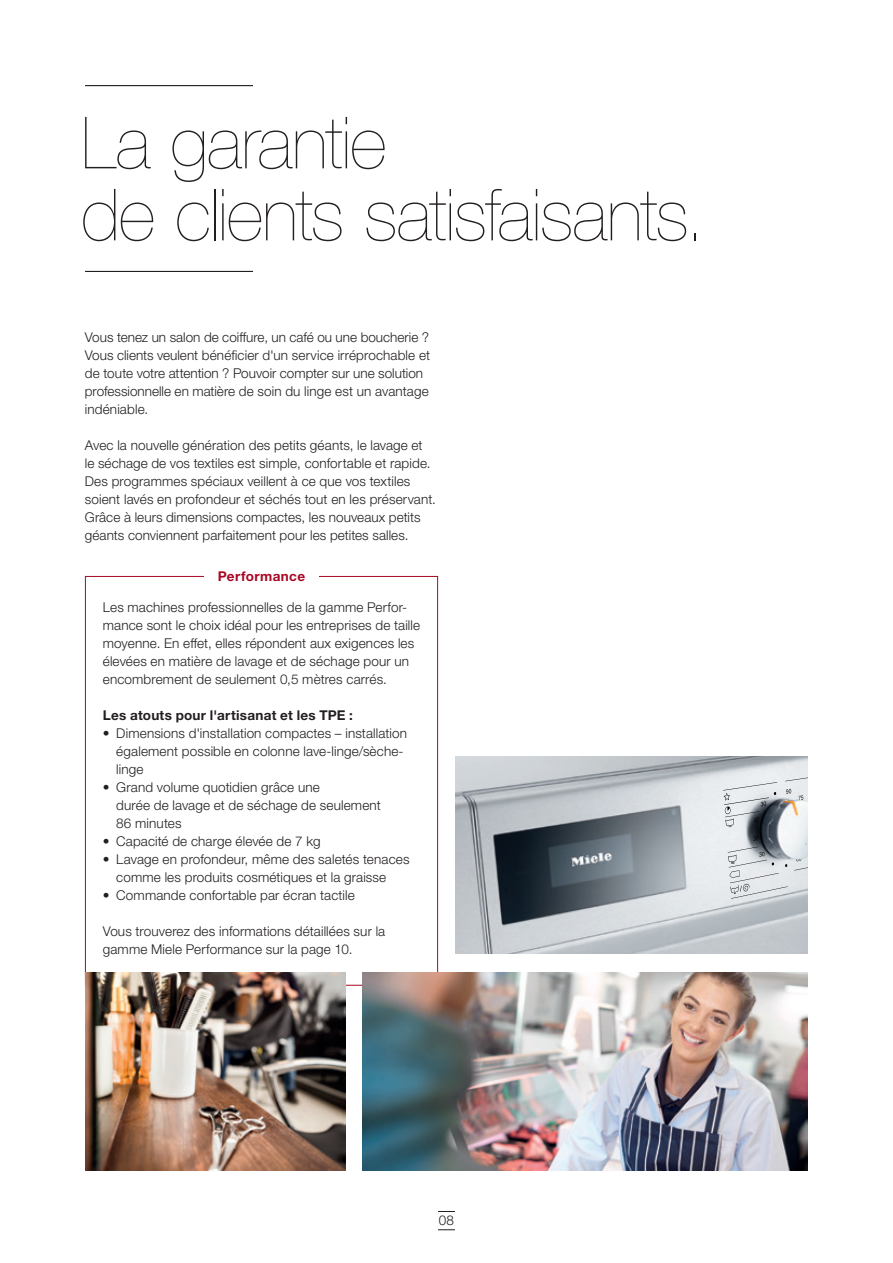
<style>
.page{position:relative;width:893px;height:1263px;background:#fff}
.page>*{position:absolute;margin:0;border:0;box-sizing:border-box;transform-origin:0 0}
.t1{font:200 72px/72px "Helvetica Neue LTW1 G";letter-spacing:-.015em;color:#231f20}
.t2{font:300 13.5px/18px "Helvetica Neue LTW1 G";letter-spacing:.01em;color:#231f20}
.t3{font:700 13.5px "Helvetica Neue LTW1 G";letter-spacing:.02em;color:#231f20}
.t4{font:700 13.5px "Helvetica Neue LTW1 G";letter-spacing:.03em;color:#a70824}
</style>
<div class="page">
<img style="left:455px;top:756px;width:353px;height:198px">
<img style="left:723px;top:777px;width:85px;height:29px">
<img style="left:85px;top:972px;width:260px;height:198px">
<img style="left:362px;top:972px;width:446px;height:198px">
<hr style="left:85px;top:85px;width:168px;height:1px;background:#231f20">
<hr style="left:85px;top:271px;width:168px;height:1px;background:#231f20">
<svg style="left:438px;top:1211px;width:17px;height:1px"></svg>
<svg style="left:438px;top:1229px;width:17px;height:1px"></svg>
<h1 class="t1" style="left:81px;top:107px;width:626px">La garantie<br>de clients satisfaisants.</h1>
<p class="t2" style="left:85px;top:328px;width:347px">Vous tenez un salon de coiffure, un café ou une boucherie ?<br>Vous clients veulent bénéficier d'un service irréprochable et de toute votre attention ? Pouvoir compter sur une solution professionnelle en matière de soin du linge est un avantage indéniable.</p>
<p class="t2" style="left:85px;top:436px;width:353px">Avec la nouvelle génération des petits géants, le lavage et<br>le séchage de vos textiles est simple, confortable et rapide.<br>Des programmes spéciaux veillent à ce que vos textiles soient lavés en profondeur et séchés tout en les préservant.<br>Grâce à leurs dimensions compactes, les nouveaux petits géants conviennent parfaitement pour les petites salles.</p>
<p class="t4" style="left:218px;top:568px;width:89px">Performance</p>
<p class="t2" style="left:103px;top:598px;width:319px">Les machines professionnelles de la gamme Perfor&shy;mance sont le choix idéal pour les entreprises de taille moyenne. En effet, elles répondent aux exigences les élevées en matière de lavage et de séchage pour un encombrement de seulement 0,5 mètres carrés.</p>
<p class="t3" style="left:103px;top:707px;width:252px">Les atouts pour l'artisanat et les TPE :</p>
<p class="t2" style="left:116px;top:724px;width:292px;text-indent:-14px">• Dimensions d'installation compactes – installation également possible en colonne lave-linge/sèche&shy;linge</p>
<p class="t2" style="left:116px;top:778px;width:266px;text-indent:-14px">• Grand volume quotidien grâce une<br>durée de lavage et de séchage de seulement<br>86 minutes</p>
<p class="t2" style="left:103px;top:832px;width:219px">• Capacité de charge élevée de 7 kg</p>
<p class="t2" style="left:116px;top:850px;width:295px;text-indent:-14px">• Lavage en profondeur, même des saletés tenaces comme les produits cosmétiques et la graisse</p>
<p class="t2" style="left:103px;top:886px;width:253px">• Commande confortable par écran tactile</p>
<p class="t2" style="left:103px;top:922px;width:284px">Vous trouverez des informations détaillées sur la gamme Miele Performance sur la page 10.</p>
<p class="t2" style="left:439px;top:1211px;width:17px">08</p>
</div>
